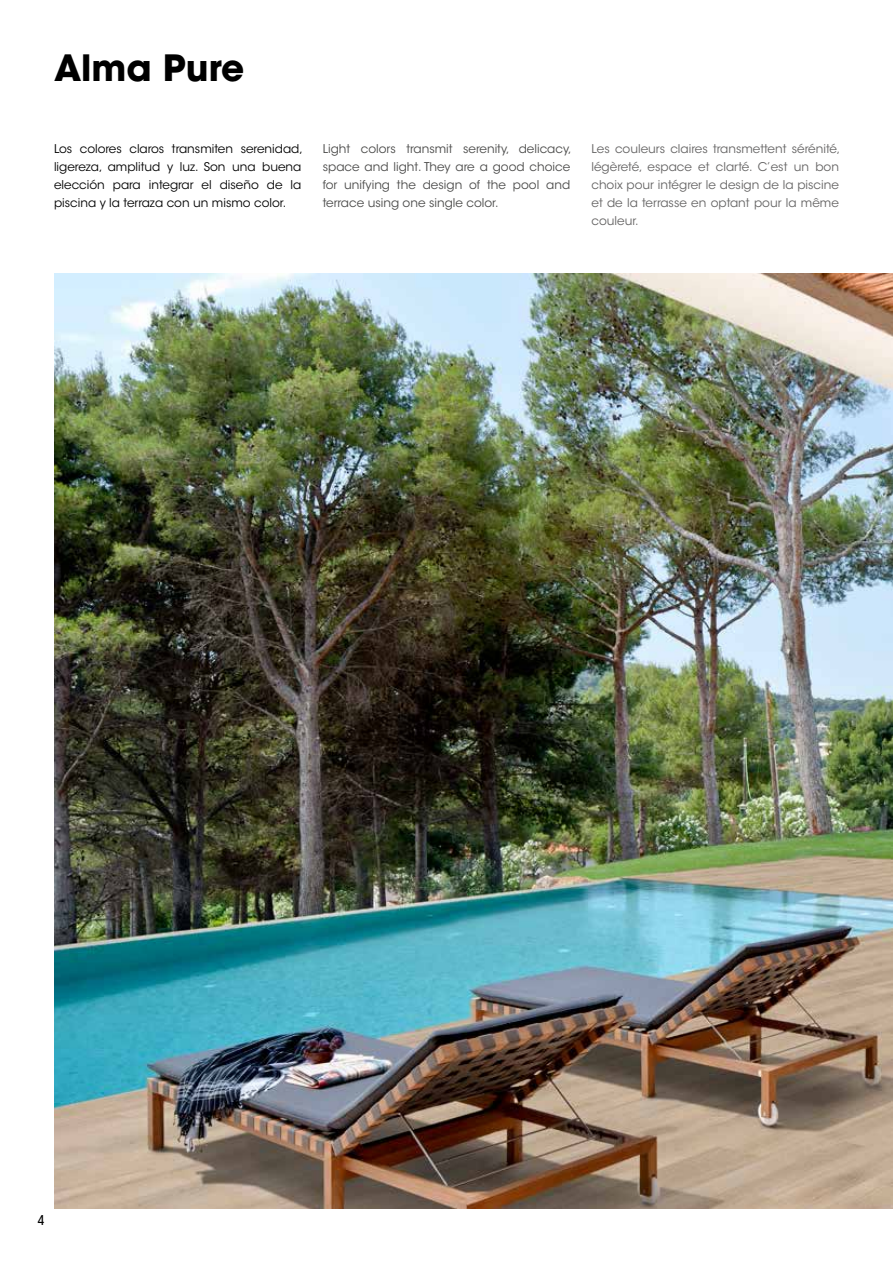
<style>
.page{position:relative;width:893px;height:1263px;background:#fff}
.page>*{position:absolute;margin:0;border:0;box-sizing:border-box;transform-origin:0 0}
.t1{font:700 36px "ITC Avant Garde Std";color:#000}
.t2{font:500 condensed 13.5px "ITC Avant Garde Std";color:#000}
.t3{font:12px/18px "ITC Avant Garde Std";color:#646363}
.t4{font:12px/18px "ITC Avant Garde Std";color:#000}
.t5{font:12px/18px "ITC Avant Garde Std";color:#4a4a49;text-align:justify}
</style>
<div class="page">
<img style="left:54px;top:273px;width:839px;height:936px">
<h1 class="t1" style="left:54px;top:44px;width:192px">Alma Pure</h1>
<p class="t4" style="left:54px;top:140px;width:250px">Los colores claros transmiten serenidad, ligereza, amplitud y luz. Son una buena elección para integrar el diseño de la piscina y la terraza con un mismo color.</p>
<p class="t5" style="left:323px;top:140px;width:250px">Light colors transmit serenity, delicacy, space and light. They are a good choice for unifying the design of the pool and terrace using one single color.</p>
<p class="t3" style="left:591px;top:140px;width:250px">Les couleurs claires transmettent sérénité, légèreté, espace et clarté. C’est un bon choix pour intégrer le design de la piscine et de la terrasse en optant pour la même couleur.</p>
<p class="t2" style="left:37px;top:1212px;width:9px">4</p>
</div>
